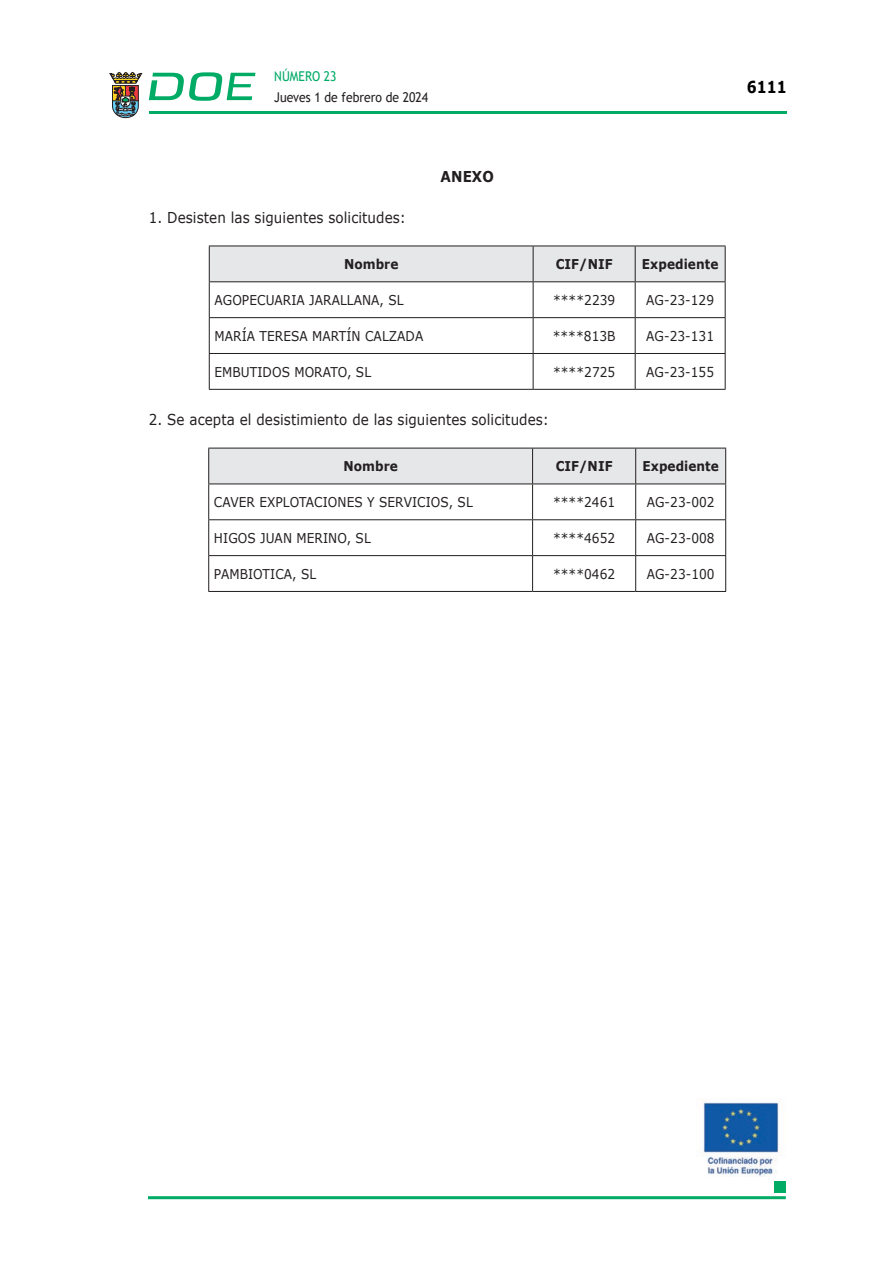
<style>
.page{position:relative;width:893px;height:1263px;background:#fff}
.page>*{position:absolute;margin:0;border:0;box-sizing:border-box;transform-origin:0 0}
.t1{font:700 16.5px "Verdana";color:#000;scale:.85 1}
.CUERPO_DE_TEXTO{font:15px "Verdana";letter-spacing:.005em;color:#231f20;scale:.9 1}
.CUERPO_DE_TEXTO-2{font:700 15px "Verdana";letter-spacing:.005em;color:#231f20;scale:.9 1}
.CUERPO_DE_TEXTO-3{font:13.5px "Verdana";letter-spacing:.005em;color:#231f20;scale:.9 1}
.TABLATITULO{font:700 13.5px "Verdana";letter-spacing:.005em;color:#231f20;scale:.9 1}
.t2{font:13.5px "Trebuchet MS";color:#231f20;scale:.9 1}
.t3{font:13.5px "Trebuchet MS";color:#00ab67;scale:.9 1}
</style>
<div class="page">
<hr style="left:149px;top:111px;width:638px;height:3px;background:#00ab66">
<svg style="left:109px;top:72px;width:33px;height:46px"></svg>
<svg style="left:149px;top:72px;width:106px;height:29px"></svg>
<hr style="left:148px;top:1196px;width:638px;height:3px;background:#00ab66">
<div style="left:775px;top:1181px;width:11px;height:11px;background:#00ab66"></div>
<div style="left:210px;top:247px;width:515px;height:34px;background:#e6e7e9"></div>
<hr style="left:209px;top:246px;width:324px;height:1px;background:#231f20">
<hr style="left:209px;top:246px;width:1px;height:35px;background:#231f20">
<hr style="left:533px;top:246px;width:102px;height:1px;background:#231f20">
<hr style="left:533px;top:246px;width:1px;height:35px;background:#231f20">
<hr style="left:635px;top:246px;width:90px;height:1px;background:#231f20">
<hr style="left:635px;top:246px;width:1px;height:35px;background:#231f20">
<hr style="left:725px;top:246px;width:1px;height:35px;background:#231f20">
<hr style="left:209px;top:281px;width:324px;height:1px;background:#231f20">
<hr style="left:209px;top:282px;width:1px;height:35px;background:#231f20">
<hr style="left:533px;top:281px;width:102px;height:1px;background:#231f20">
<hr style="left:533px;top:282px;width:1px;height:35px;background:#231f20">
<hr style="left:635px;top:281px;width:90px;height:1px;background:#231f20">
<hr style="left:635px;top:282px;width:1px;height:35px;background:#231f20">
<hr style="left:725px;top:282px;width:1px;height:35px;background:#231f20">
<hr style="left:209px;top:317px;width:324px;height:1px;background:#231f20">
<hr style="left:209px;top:318px;width:1px;height:35px;background:#231f20">
<hr style="left:533px;top:317px;width:102px;height:1px;background:#231f20">
<hr style="left:533px;top:318px;width:1px;height:35px;background:#231f20">
<hr style="left:635px;top:317px;width:90px;height:1px;background:#231f20">
<hr style="left:635px;top:318px;width:1px;height:35px;background:#231f20">
<hr style="left:725px;top:318px;width:1px;height:35px;background:#231f20">
<hr style="left:209px;top:353px;width:324px;height:1px;background:#231f20">
<hr style="left:209px;top:354px;width:1px;height:35px;background:#231f20">
<hr style="left:533px;top:353px;width:102px;height:1px;background:#231f20">
<hr style="left:533px;top:354px;width:1px;height:35px;background:#231f20">
<hr style="left:635px;top:353px;width:90px;height:1px;background:#231f20">
<hr style="left:635px;top:354px;width:1px;height:35px;background:#231f20">
<hr style="left:725px;top:354px;width:1px;height:35px;background:#231f20">
<hr style="left:209px;top:389px;width:324px;height:1px;background:#231f20">
<hr style="left:533px;top:389px;width:102px;height:1px;background:#231f20">
<hr style="left:635px;top:389px;width:90px;height:1px;background:#231f20">
<div style="left:209px;top:449px;width:516px;height:35px;background:#e6e7e9"></div>
<hr style="left:208px;top:484px;width:1px;height:35px;background:#231f20">
<hr style="left:532px;top:484px;width:1px;height:35px;background:#231f20">
<hr style="left:635px;top:484px;width:1px;height:35px;background:#231f20">
<hr style="left:725px;top:484px;width:1px;height:35px;background:#231f20">
<hr style="left:208px;top:519px;width:325px;height:1px;background:#231f20">
<hr style="left:208px;top:520px;width:1px;height:35px;background:#231f20">
<hr style="left:533px;top:519px;width:103px;height:1px;background:#231f20">
<hr style="left:532px;top:520px;width:1px;height:35px;background:#231f20">
<hr style="left:636px;top:519px;width:90px;height:1px;background:#231f20">
<hr style="left:635px;top:520px;width:1px;height:35px;background:#231f20">
<hr style="left:725px;top:520px;width:1px;height:35px;background:#231f20">
<hr style="left:208px;top:555px;width:325px;height:1px;background:#231f20">
<hr style="left:208px;top:556px;width:1px;height:35px;background:#231f20">
<hr style="left:533px;top:555px;width:103px;height:1px;background:#231f20">
<hr style="left:532px;top:556px;width:1px;height:35px;background:#231f20">
<hr style="left:636px;top:555px;width:90px;height:1px;background:#231f20">
<hr style="left:635px;top:556px;width:1px;height:35px;background:#231f20">
<hr style="left:725px;top:556px;width:1px;height:35px;background:#231f20">
<hr style="left:208px;top:591px;width:325px;height:1px;background:#231f20">
<hr style="left:533px;top:591px;width:103px;height:1px;background:#231f20">
<hr style="left:636px;top:591px;width:90px;height:1px;background:#231f20">
<hr style="left:208px;top:448px;width:325px;height:1px;background:#231f20">
<hr style="left:208px;top:448px;width:1px;height:36px;background:#231f20">
<hr style="left:208px;top:484px;width:325px;height:1px;background:#231f20">
<hr style="left:533px;top:448px;width:103px;height:1px;background:#231f20">
<hr style="left:532px;top:448px;width:1px;height:36px;background:#231f20">
<hr style="left:533px;top:484px;width:103px;height:1px;background:#231f20">
<hr style="left:636px;top:448px;width:90px;height:1px;background:#231f20">
<hr style="left:635px;top:448px;width:1px;height:36px;background:#231f20">
<hr style="left:725px;top:448px;width:1px;height:36px;background:#231f20">
<hr style="left:636px;top:484px;width:90px;height:1px;background:#231f20">
<img style="left:702px;top:1099px;width:79px;height:77px">
<p class="t3" style="left:274px;top:67px;width:71px">NÚMERO 23</p>
<p class="t2" style="left:274px;top:88px;width:173px">Jueves 1 de febrero de 2024</p>
<p class="CUERPO_DE_TEXTO-2" style="left:441px;top:165px;width:61px">ANEXO</p>
<p class="CUERPO_DE_TEXTO" style="left:149px;top:207px;width:287px">1. Desisten las siguientes solicitudes:</p>
<p class="TABLATITULO" style="left:344px;top:255px;width:62px">Nombre</p>
<p class="TABLATITULO" style="left:556px;top:255px;width:65px">CIF/NIF</p>
<p class="TABLATITULO" style="left:642px;top:255px;width:87px">Expediente</p>
<p class="CUERPO_DE_TEXTO-3" style="left:215px;top:291px;width:212px">AGOPECUARIA JARALLANA, SL</p>
<p class="CUERPO_DE_TEXTO-3" style="left:553px;top:291px;width:71px">****2239</p>
<p class="CUERPO_DE_TEXTO-3" style="left:646px;top:291px;width:77px">AG-23-129</p>
<p class="CUERPO_DE_TEXTO-3" style="left:215px;top:326px;width:234px">MARÍA TERESA MARTÍN CALZADA</p>
<p class="CUERPO_DE_TEXTO-3" style="left:553px;top:326px;width:71px">****813B</p>
<p class="CUERPO_DE_TEXTO-3" style="left:646px;top:326px;width:77px">AG-23-131</p>
<p class="CUERPO_DE_TEXTO-3" style="left:215px;top:362px;width:175px">EMBUTIDOS MORATO, SL</p>
<p class="CUERPO_DE_TEXTO-3" style="left:553px;top:362px;width:71px">****2725</p>
<p class="CUERPO_DE_TEXTO-3" style="left:646px;top:362px;width:77px">AG-23-155</p>
<p class="CUERPO_DE_TEXTO" style="left:149px;top:409px;width:446px">2. Se acepta el desistimiento de las siguientes solicitudes:</p>
<p class="TABLATITULO" style="left:343px;top:457px;width:62px">Nombre</p>
<p class="TABLATITULO" style="left:556px;top:457px;width:65px">CIF/NIF</p>
<p class="TABLATITULO" style="left:642px;top:457px;width:87px">Expediente</p>
<p class="CUERPO_DE_TEXTO-3" style="left:214px;top:493px;width:289px">CAVER EXPLOTACIONES Y SERVICIOS, SL</p>
<p class="CUERPO_DE_TEXTO-3" style="left:553px;top:493px;width:71px">****2461</p>
<p class="CUERPO_DE_TEXTO-3" style="left:647px;top:493px;width:77px">AG-23-002</p>
<p class="CUERPO_DE_TEXTO-3" style="left:214px;top:529px;width:176px">HIGOS JUAN MERINO, SL</p>
<p class="CUERPO_DE_TEXTO-3" style="left:553px;top:529px;width:71px">****4652</p>
<p class="CUERPO_DE_TEXTO-3" style="left:647px;top:529px;width:77px">AG-23-008</p>
<p class="CUERPO_DE_TEXTO-3" style="left:214px;top:564px;width:115px">PAMBIOTICA, SL</p>
<p class="CUERPO_DE_TEXTO-3" style="left:553px;top:564px;width:71px">****0462</p>
<p class="CUERPO_DE_TEXTO-3" style="left:647px;top:564px;width:77px">AG-23-100</p>
<p class="t1" style="left:747px;top:75px;width:48px">6111</p>
</div>
